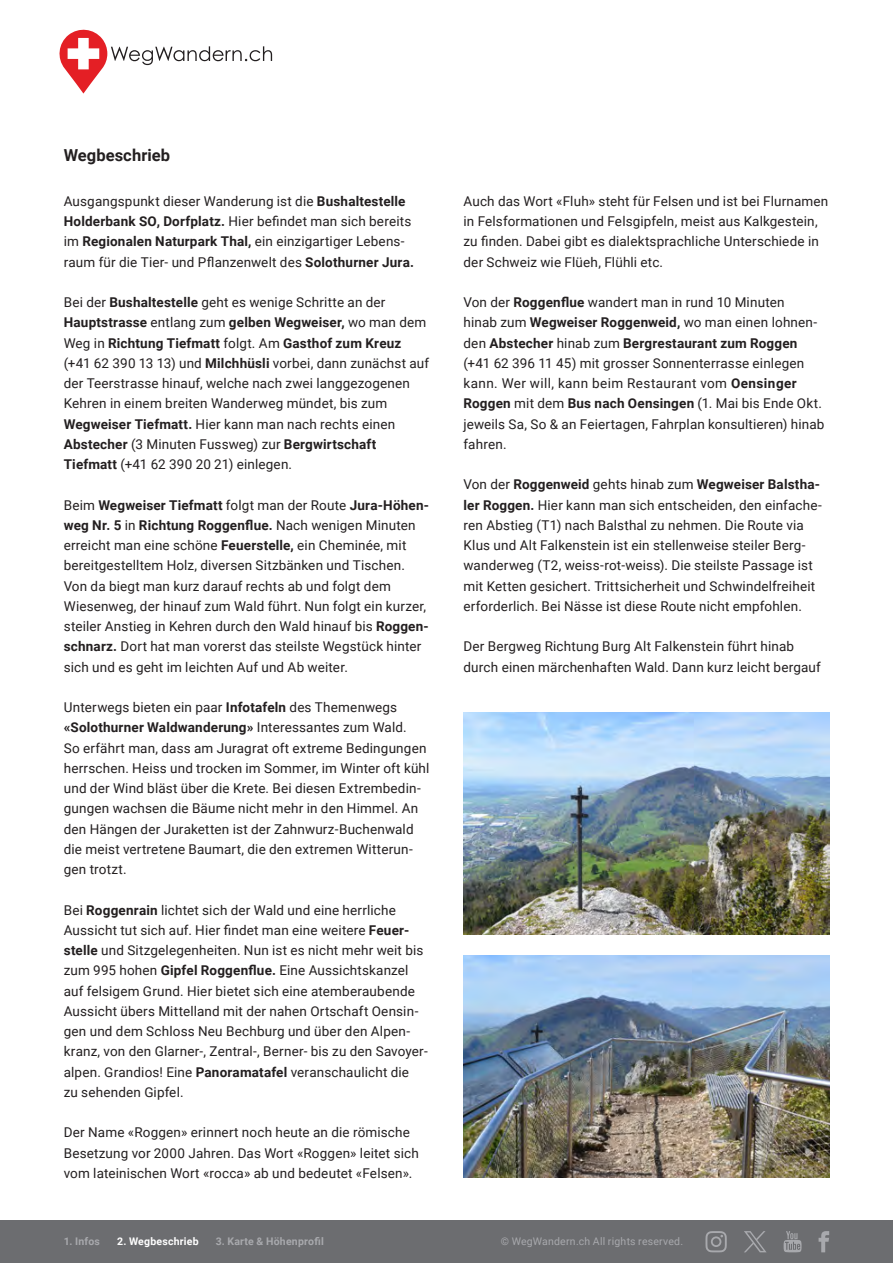
<style>
.page{position:relative;width:893px;height:1263px;background:#fff}
.page>*{position:absolute;margin:0;border:0;box-sizing:border-box;transform-origin:0 0}
._04_titel_klein{font:700 16.5px "Roboto";letter-spacing:.005em;color:#231f20}
._08_text{font:13.5px/20.2px "Roboto";letter-spacing:.01em;color:#231f20}
.t1{font:700 10.5px "Roboto";letter-spacing:.02em;color:#a8a9ad}
.t2{font:10.5px "Roboto";letter-spacing:.02em;color:#a8a9ad}
.t3{font:700 10.5px "Roboto";letter-spacing:.02em;color:#fff}
.s1{font-weight:700}
</style>
<div class="page">
<img style="left:463px;top:955px;width:366px;height:223px">
<img style="left:463px;top:712px;width:366px;height:223px">
<svg style="left:59px;top:29px;width:213px;height:65px"></svg>
<div style="left:0;top:1220px;width:893px;height:43px;background:#6c6d70"></div>
<svg style="left:705px;top:1231px;width:22px;height:21px"></svg>
<svg style="left:783px;top:1231px;width:19px;height:21px"></svg>
<svg style="left:819px;top:1231px;width:10px;height:21px"></svg>
<svg style="left:744px;top:1231px;width:22px;height:21px"></svg>
<p class="_04_titel_klein" style="left:64px;top:143px;width:108px">Wegbeschrieb</p>
<p class="_08_text" style="left:64px;top:190px;width:352px">Ausgangspunkt dieser Wanderung ist die <span class="s1">Bushaltestelle Holderbank SO, Dorfplatz.</span> Hier befindet man sich bereits im <span class="s1">Regionalen Naturpark Thal,</span> ein einzigartiger Lebens&shy;raum für die Tier- und Pflanzenwelt des <span class="s1">Solothurner Jura.</span></p>
<p class="_08_text" style="left:64px;top:292px;width:367px">Bei der <span class="s1">Bushaltestelle</span> geht es wenige Schritte an der <span class="s1">Hauptstrasse</span> entlang zum <span class="s1">gelben Wegweiser,</span> wo man dem Weg in <span class="s1">Richtung Tiefmatt</span> folgt. Am <span class="s1">Gasthof zum Kreuz </span>(+41 62 390 13 13) und <span class="s1">Milchhüsli</span> vorbei, dann zunächst auf der Teerstrasse hinauf, welche nach zwei langgezogenen Kehren in einem breiten Wanderweg mündet, bis zum <span class="s1">Wegweiser Tiefmatt.</span> Hier kann man nach rechts einen <span class="s1">Abstecher</span> (3 Minuten Fussweg) zur <span class="s1">Bergwirtschaft Tiefmatt</span> (+41 62 390 20 21) einlegen.</p>
<p class="_08_text" style="left:64px;top:494px;width:367px">Beim <span class="s1">Wegweiser Tiefmatt</span> folgt man der Route <span class="s1">Jura-Höhen&shy;weg Nr. 5</span> in <span class="s1">Richtung Roggenflue.</span> Nach wenigen Minuten erreicht man eine schöne <span class="s1">Feuerstelle,</span> ein Cheminée, mit bereitgestelltem Holz, diversen Sitzbänken und Tischen.<br>Von da biegt man kurz darauf rechts ab und folgt dem Wiesenweg, der hinauf zum Wald führt. Nun folgt ein kurzer, steiler Anstieg in Kehren durch den Wald hinauf bis <span class="s1">Roggen&shy;schnarz.</span> Dort hat man vorerst das steilste Wegstück hinter sich und es geht im leichten Auf und Ab weiter.</p>
<p class="_08_text" style="left:64px;top:697px;width:367px">Unterwegs bieten ein paar <span class="s1">Infotafeln</span> des Themenwegs <span class="s1">«Solothurner Waldwanderung»</span> Interessantes zum Wald.<br>So erfährt man, dass am Juragrat oft extreme Bedingungen herrschen. Heiss und trocken im Sommer, im Winter oft kühl und der Wind bläst über die Krete. Bei diesen Extrembedin&shy;gungen wachsen die Bäume nicht mehr in den Himmel. An den Hängen der Juraketten ist der Zahnwurz-Buchenwald die meist vertretene Baumart, die den extremen Witterun&shy;gen trotzt.</p>
<p class="_08_text" style="left:64px;top:899px;width:365px">Bei <span class="s1">Roggenrain</span> lichtet sich der Wald und eine herrliche Aussicht tut sich auf. Hier findet man eine weitere <span class="s1">Feuer&shy;stelle</span> und Sitzgelegenheiten. Nun ist es nicht mehr weit bis zum 995 hohen <span class="s1">Gipfel Roggenflue.</span> Eine Aussichtskanzel auf felsigem Grund. Hier bietet sich eine atemberaubende Aussicht übers Mittelland mit der nahen Ortschaft Oensin&shy;gen und dem Schloss Neu Bechburg und über den Alpen&shy;kranz, von den Glarner-, Zentral-, Berner- bis zu den Savoyer&shy;alpen. Grandios! Eine <span class="s1">Panoramatafel</span> veranschaulicht die<br>zu sehenden Gipfel.</p>
<p class="_08_text" style="left:64px;top:1122px;width:357px">Der Name «Roggen» erinnert noch heute an die römische<br>Besetzung vor 2000 Jahren. Das Wort «Roggen» leitet sich vom lateinischen Wort «rocca» ab und bedeutet «Felsen».</p>
<p class="_08_text" style="left:463px;top:190px;width:366px">Auch das Wort «Fluh» steht für Felsen und ist bei Flurnamen in Felsformationen und Felsgipfeln, meist aus Kalkgestein, zu finden. Dabei gibt es dialektsprachliche Unterschiede in der Schweiz wie Flüeh, Flühli etc.</p>
<p class="_08_text" style="left:463px;top:292px;width:355px">Von der <span class="s1">Roggenflue</span> wandert man in rund 10 Minuten hinab zum <span class="s1">Wegweiser Roggenweid,</span> wo man einen lohnen&shy;den <span class="s1">Abstecher</span> hinab zum <span class="s1">Bergrestaurant zum Roggen </span>(+41 62 396 11 45) mit grosser Sonnenterrasse einlegen kann. Wer will, kann beim Restaurant vom <span class="s1">Oensinger</span></p>
<p class="_08_text" style="left:463px;top:393px;width:363px"><span class="s1">Roggen</span> mit dem <span class="s1">Bus nach Oensingen</span> (1. Mai bis Ende Okt. jeweils Sa, So &amp; an Feiertagen, Fahrplan konsultieren) hinab fahren.</p>
<p class="_08_text" style="left:463px;top:474px;width:360px">Von der <span class="s1">Roggenweid</span> gehts hinab zum <span class="s1">Wegweiser Balstha&shy;ler Roggen.</span> Hier kann man sich entscheiden, den einfache&shy;ren Abstieg (T1) nach Balsthal zu nehmen. Die Route via Klus und Alt Falkenstein ist ein stellenweise steiler Berg&shy;wanderweg (T2, weiss-rot-weiss). Die steilste Passage ist mit Ketten gesichert. Trittsicherheit und Schwindelfreiheit erforderlich. Bei Nässe ist diese Route nicht empfohlen.</p>
<p class="_08_text" style="left:463px;top:636px;width:359px">Der Bergweg Richtung Burg Alt Falkenstein führt hinab durch einen märchenhaften Wald. Dann kurz leicht bergauf</p>
<p class="t1" style="left:64px;top:1234px;width:38px">1. Infos</p>
<p class="t3" style="left:117px;top:1234px;width:83px">2. Wegbeschrieb</p>
<p class="t1" style="left:216px;top:1234px;width:110px">3. Karte &amp; Höhenprofil</p>
<p class="t2" style="left:501px;top:1234px;width:184px">© WegWandern.ch All rights reserved.</p>
<p class="t1" style="left:497px;top:1234px;width:145px">© WegWandern.ch Al right r</p>
</div>
